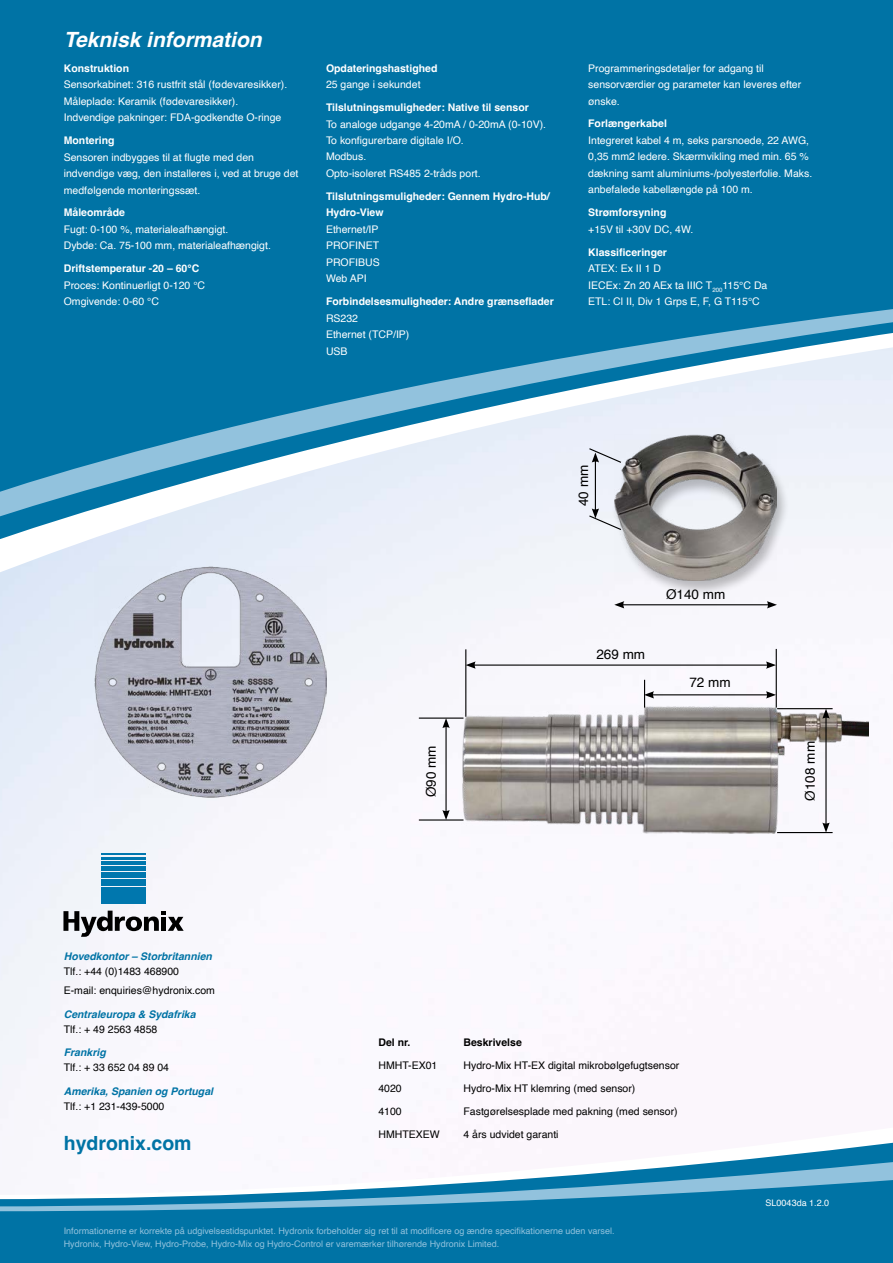
<style>
.page{position:relative;width:893px;height:1263px;background:#fff}
.page>*{position:absolute;margin:0;border:0;box-sizing:border-box;transform-origin:0 0}
.t1{font:italic 700 21px "Helvetica";color:#fff}
.t2{font:700 19.5px "Helvetica";color:#0073a5}
.t3{font:13.5px "Helvetica";color:#000}
.t4{font:10.5px/16.5px "Helvetica";color:#fff}
.t5{font:10.5px/19.2px "Helvetica";color:#000}
.t6{font:700 10.5px/16.5px "Helvetica";color:#fff}
.t7{font:italic 700 10.5px "Helvetica";color:#0073a5}
.t8{font:700 10.5px "Helvetica";color:#000}
.t9{font:9px/13.5px "Helvetica";color:#92c2dd}
.t10{font:9px "Helvetica";color:#fff}
</style>
<div class="page">
<svg style="left:0;top:1196px;width:893px;height:67px;background:#0a78a8"></svg>
<div style="left:0;top:0;width:893px;height:264px;background:#0073a5"></div>
<div style="left:0;top:264px;width:893px;height:8px;background:#0073a5"></div>
<img style="left:0;top:272px;width:893px;height:924px">
<img style="left:461px;top:706px;width:407px;height:128px">
<hr style="left:825px;top:716px;width:2px;height:109px;background:#000">
<svg style="left:822px;top:709px;width:8px;height:10px"></svg>
<svg style="left:822px;top:822px;width:8px;height:10px"></svg>
<hr style="left:777px;top:708px;width:56px;height:1px;background:#000">
<hr style="left:777px;top:832px;width:56px;height:1px;background:#000">
<hr style="left:652px;top:694px;width:116px;height:1px;background:#000">
<svg style="left:766px;top:691px;width:10px;height:7px"></svg>
<hr style="left:473px;top:664px;width:295px;height:2px;background:#000">
<svg style="left:466px;top:661px;width:10px;height:8px"></svg>
<svg style="left:766px;top:661px;width:10px;height:8px"></svg>
<hr style="left:776px;top:649px;width:1px;height:59px;background:#000">
<svg style="left:644px;top:680px;width:10px;height:28px"></svg>
<hr style="left:465px;top:649px;width:1px;height:68px;background:#000">
<hr style="left:445px;top:726px;width:2px;height:86px;background:#000">
<svg style="left:442px;top:719px;width:8px;height:9px"></svg>
<svg style="left:442px;top:810px;width:8px;height:9px"></svg>
<hr style="left:419px;top:717px;width:44px;height:2px;background:#000">
<hr style="left:419px;top:819px;width:44px;height:1px;background:#000">
<hr style="left:622px;top:604px;width:147px;height:1px;background:#000">
<svg style="left:614px;top:601px;width:10px;height:7px"></svg>
<svg style="left:767px;top:601px;width:10px;height:7px"></svg>
<hr style="left:595px;top:460px;width:1px;height:51px;background:#000">
<svg style="left:588px;top:447px;width:22px;height:17px"></svg>
<svg style="left:588px;top:508px;width:22px;height:23px"></svg>
<img style="left:95px;top:566px;width:231px;height:231px">
<div style="left:610px;top:434px;width:180px;height:163px;background:#000;opacity:.25"></div>
<img style="left:614px;top:434px;width:163px;height:146px">
<svg style="left:63px;top:911px;width:121px;height:26px"></svg>
<hr style="left:101px;top:854px;width:45px;height:1px;background:#0077ae">
<hr style="left:101px;top:857px;width:45px;height:2px;background:#0077ae">
<hr style="left:101px;top:861px;width:45px;height:3px;background:#0077ae">
<div style="left:101px;top:866px;width:45px;height:5px;background:#0077ae"></div>
<div style="left:101px;top:872px;width:45px;height:6px;background:#0077ae"></div>
<div style="left:101px;top:879px;width:45px;height:6px;background:#0077ae"></div>
<div style="left:101px;top:887px;width:45px;height:7px;background:#0077ae"></div>
<div style="left:101px;top:895px;width:45px;height:9px;background:#0077ae"></div>
<h1 class="t1" style="left:64px;top:27px;width:199px">Teknisk information</h1>
<p class="t6" style="left:64px;top:61px;width:67px">Konstruktion</p>
<p class="t4" style="left:64px;top:77px;width:225px">Sensorkabinet: 316 rustfrit stål (fødevaresikker).<br>Måleplade: Keramik (fødevaresikker).<br>Indvendige pakninger: FDA-godkendte O-ringe</p>
<p class="t6" style="left:64px;top:133px;width:52px">Montering</p>
<p class="t4" style="left:64px;top:149px;width:236px">Sensoren indbygges til at flugte med den indvendige væg, den installeres i, ved at bruge det medfølgende monteringssæt.</p>
<p class="t6" style="left:64px;top:206px;width:63px">Måleområde</p>
<p class="t4" style="left:64px;top:221px;width:209px">Fugt: 0-100 %, materialeafhængigt.<br>Dybde: Ca. 75-100 mm, materialeafhængigt.</p>
<p class="t6" style="left:64px;top:261px;width:137px">Driftstemperatur -20 – 60°C</p>
<p class="t4" style="left:64px;top:277px;width:143px">Proces: Kontinuerligt 0-120 °C<br>Omgivende: 0-60 °C</p>
<p class="t6" style="left:326px;top:61px;width:113px">Opdateringshastighed</p>
<p class="t4" style="left:326px;top:76px;width:96px">25 gange i sekundet</p>
<p class="t6" style="left:326px;top:100px;width:204px">Tilslutningsmuligheder: Native til sensor</p>
<p class="t4" style="left:326px;top:116px;width:222px">To analoge udgange 4-20mA / 0-20mA (0-10V).<br>To konfigurerbare digitale I/O.<br>Modbus.<br>Opto-isoleret RS485 2-tråds port.</p>
<p class="t6" style="left:326px;top:189px;width:225px">Tilslutningsmuligheder: Gennem Hydro-Hub/<br>Hydro-View</p>
<p class="t4" style="left:326px;top:221px;width:55px;text-align:justify">Ethernet/IP PROFINET PROFIBUS Web API</p>
<p class="t6" style="left:326px;top:294px;width:229px">Forbindelsesmuligheder: Andre grænseflader</p>
<p class="t4" style="left:326px;top:310px;width:85px">RS232<br>Ethernet (TCP/IP)<br>USB</p>
<p class="t4" style="left:588px;top:60px;width:214px">Programmeringsdetaljer for adgang til sensorværdier og parameter kan leveres efter ønske.</p>
<p class="t6" style="left:588px;top:117px;width:80px">Forlængerkabel</p>
<p class="t4" style="left:588px;top:132px;width:226px">Integreret kabel 4 m, seks parsnoede, 22 AWG, 0,35 mm2 ledere. Skærmvikling med min. 65 % dækning samt aluminiums-/polyesterfolie. Maks. anbefalede kabellængde på 100 m.</p>
<p class="t6" style="left:588px;top:206px;width:80px">Strømforsyning</p>
<p class="t4" style="left:588px;top:221px;width:107px">+15V til +30V DC, 4W.</p>
<p class="t6" style="left:588px;top:245px;width:80px">Klassificeringer</p>
<p class="t4" style="left:588px;top:261px;width:181px">ATEX: Ex II 1 D<br>IECEx: Zn 20 AEx ta IIIC T<sub>200</sub>115°C Da<br>ETL: Cl II, Div 1 Grps E, F, G T115°C</p>
<p class="t3" style="left:421px;top:797px;width:53px;rotate:-90deg">Ø90 mm</p>
<p class="t3" style="left:573px;top:506px;width:43px;rotate:-90deg">40 mm</p>
<p class="t3" style="left:596px;top:643px;width:50px">269 mm</p>
<p class="t3" style="left:666px;top:584px;width:61px">Ø140 mm</p>
<p class="t3" style="left:689px;top:672px;width:43px">72 mm</p>
<p class="t3" style="left:800px;top:800px;width:61px;rotate:-90deg">Ø108 mm</p>
<p class="t7" style="left:64px;top:950px;width:150px">Hovedkontor – Storbritannien</p>
<p class="t5" style="left:64px;top:962px;width:153px">Tlf.: +44 (0)1483 468900<br>E-mail: enquiries@hydronix.com</p>
<p class="t7" style="left:64px;top:1008px;width:133px">Centraleuropa &amp; Sydafrika</p>
<p class="t5" style="left:64px;top:1020px;width:95px">Tlf.: + 49 2563 4858</p>
<p class="t7" style="left:64px;top:1046px;width:44px">Frankrig</p>
<p class="t5" style="left:64px;top:1058px;width:107px">Tlf.: + 33 652 04 89 04</p>
<p class="t7" style="left:64px;top:1085px;width:151px">Amerika, Spanien og Portugal</p>
<p class="t5" style="left:64px;top:1097px;width:102px">Tlf.: +1 231-439-5000</p>
<h2 class="t2" style="left:64px;top:1131px;width:129px">hydronix.com</h2>
<p class="t8" style="left:378px;top:1036px;width:34px">Del nr.</p>
<p class="t8" style="left:463px;top:1036px;width:60px">Beskrivelse</p>
<p class="t5" style="left:378px;top:1056px;width:60px">HMHT-EX01</p>
<p class="t5" style="left:463px;top:1056px;width:217px">Hydro-Mix HT-EX digital mikrobølgefugtsensor</p>
<p class="t5" style="left:378px;top:1079px;width:25px">4020</p>
<p class="t5" style="left:463px;top:1079px;width:173px">Hydro-Mix HT klemring (med sensor)</p>
<p class="t5" style="left:378px;top:1102px;width:25px">4100</p>
<p class="t5" style="left:463px;top:1102px;width:216px">Fastgørelsesplade med pakning (med sensor)</p>
<p class="t5" style="left:378px;top:1125px;width:63px">HMHTEXEW</p>
<p class="t5" style="left:463px;top:1125px;width:97px">4 års udvidet garanti</p>
<p class="t10" style="left:766px;top:1196px;width:65px">SL0043da 1.2.0</p>
<p class="t9" style="left:64px;top:1224px;width:552px">Informationerne er korrekte på udgivelsestidspunktet. Hydronix forbeholder sig ret til at modificere og ændre specifikationerne uden varsel.<br>Hydronix, Hydro-View, Hydro-Probe, Hydro-Mix og Hydro-Control er varemærker tilhørende Hydronix Limited.</p>
</div>
